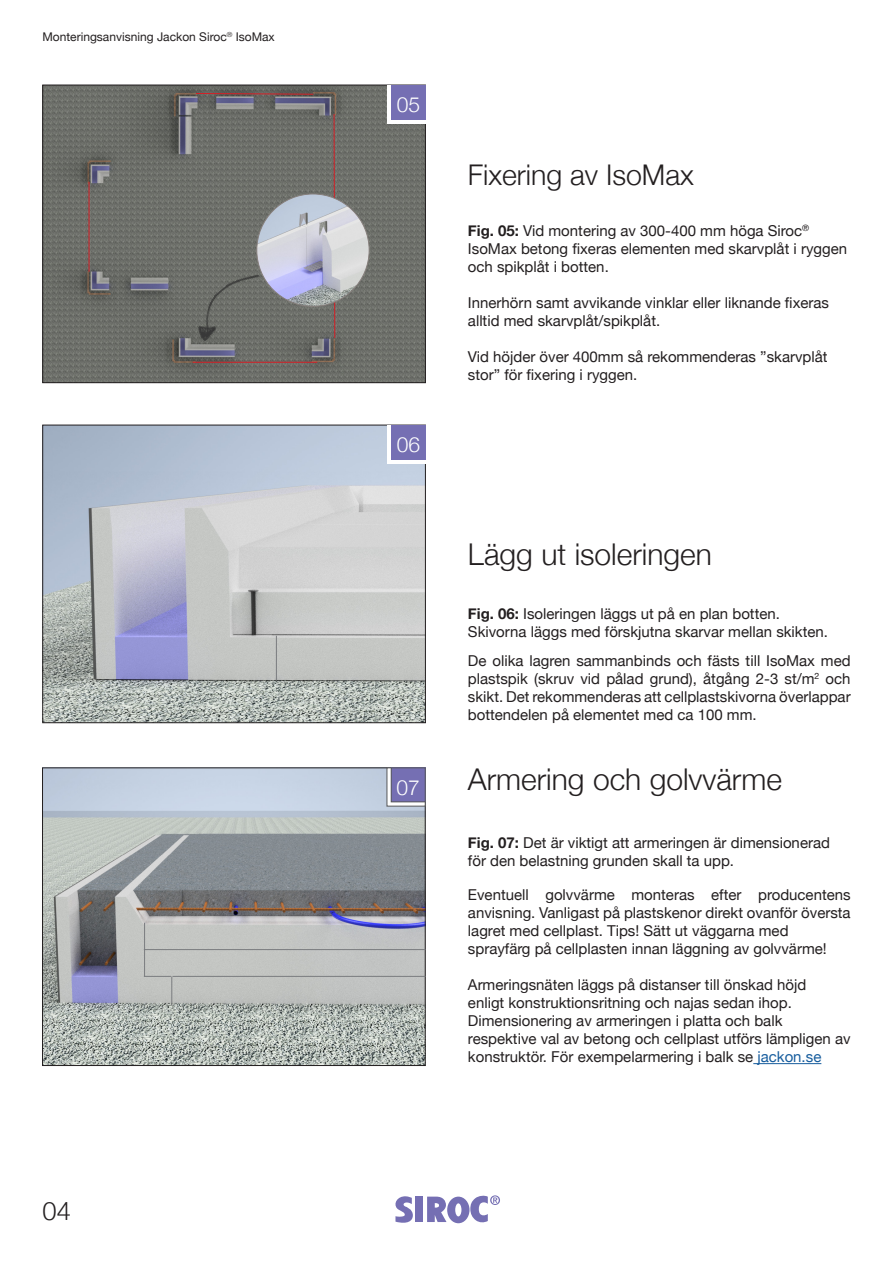
<style>
.page{position:relative;width:893px;height:1263px;background:#fff}
.page>*{position:absolute;margin:0;border:0;box-sizing:border-box;transform-origin:0 0}
.t1{font:300 30px "Helvetica Neue";color:#231f20}
.t2{font:300 28.5px "Helvetica Neue";color:#231f20}
.t3{font:300 25.5px "Helvetica Neue";color:#231f20}
.t4{font:300 21px "Helvetica Neue";color:#fff}
.Brød{font:15px/18px "Helvetica Neue";color:#231f20}
.t5{font:12px "Helvetica Neue";color:#231f20}
.s1{font-weight:700}
.s2{color:#175d9e}
</style>
<div class="page">
<img style="left:45px;top:427px;width:379px;height:294px">
<div style="left:43px;top:425px;width:383px;height:298px;border:1px solid #231f20"></div>
<svg style="left:387px;top:425px;width:38px;height:38px"></svg>
<div style="left:391px;top:425px;width:34px;height:34px;background:#756fb3"></div>
<img style="left:45px;top:87px;width:379px;height:294px">
<div style="left:43px;top:85px;width:383px;height:298px;border:1px solid #231f20"></div>
<svg style="left:387px;top:85px;width:38px;height:38px"></svg>
<div style="left:391px;top:85px;width:34px;height:34px;background:#756fb3"></div>
<img style="left:186px;top:265px;width:83px;height:77px">
<hr style="left:753px;top:1063px;width:68px;height:1px;background:#175d9e">
<img style="left:44px;top:770px;width:379px;height:294px">
<div style="left:42px;top:768px;width:383px;height:298px;border:1px solid #231f20"></div>
<svg style="left:387px;top:768px;width:38px;height:38px"></svg>
<div style="left:391px;top:768px;width:34px;height:34px;background:#756fb3"></div>
<div style="left:391px;top:768px;width:34px;height:34px;border:1px solid #57585a"></div>
<svg style="left:195px;top:93px;width:119px;height:2px"></svg>
<svg style="left:334px;top:114px;width:1px;height:225px"></svg>
<hr style="left:89px;top:182px;width:1px;height:90px;background:#d41f26">
<hr style="left:193px;top:362px;width:124px;height:1px;background:#d41f26">
<img style="left:257px;top:194px;width:112px;height:112px;border-radius:56px">
<hr style="left:144px;top:923px;width:1px;height:53px;background:#7a7c7f">
<svg style="left:144px;top:976px;width:29px;height:29px"></svg>
<hr style="left:276px;top:636px;width:1px;height:44px;background:#7a7c7f">
<hr style="left:173px;top:976px;width:253px;height:1px;background:#7a7c7f">
<hr style="left:144px;top:949px;width:281px;height:1px;background:#7a7c7f">
<svg style="left:395px;top:1196px;width:18px;height:27px"></svg>
<div style="left:415px;top:1196px;width:8px;height:26px;background:#756fb3"></div>
<svg style="left:427px;top:1195px;width:70px;height:28px"></svg>
<p class="t5" style="left:43px;top:28px;width:234px">Monteringsanvisning Jackon Siroc<sup>®</sup> IsoMax</p>
<h3 class="t3" style="left:43px;top:1190px;width:30px">04</h3>
<p class="t4" style="left:397px;top:88px;width:25px">05</p>
<p class="t4" style="left:397px;top:428px;width:25px">06</p>
<p class="t2" style="left:468px;top:152px;width:228px">Fixering av IsoMax</p>
<p class="Brød" style="left:468px;top:222px;width:381px"><span class="s1">Fig. 05:</span> Vid montering av 300-400 mm höga Siroc<sup>®<br></sup>IsoMax betong fixeras elementen med skarvplåt i ryggen och spikplåt i botten.</p>
<p class="Brød" style="left:468px;top:294px;width:363px">Innerhörn samt avvikande vinklar eller liknande fixeras alltid med skarvplåt/spikplåt.</p>
<p class="Brød" style="left:468px;top:348px;width:361px">Vid höjder över 400mm så rekommenderas ”skarvplåt stor” för fixering i ryggen.</p>
<p class="t1" style="left:468px;top:530px;width:245px">Lägg ut isoleringen</p>
<p class="Brød" style="left:468px;top:605px;width:314px"><span class="s1">Fig. 06:</span> Isoleringen läggs ut på en plan botten.</p>
<p class="Brød" style="left:468px;top:623px;width:362px">Skivorna läggs med förskjutna skarvar mellan skikten.</p>
<p class="Brød" style="left:468px;top:653px;width:384px;text-align:justify">De olika lagren sammanbinds och fästs till IsoMax med plastspik (skruv vid pålad grund), åtgång 2-3 st/m<sup>2</sup> och skikt. Det rekommenderas att cellplastskivorna överlappar bottendelen på elementet med ca 100 mm.</p>
<p class="t4" style="left:397px;top:771px;width:25px">07</p>
<p class="t1" style="left:468px;top:755px;width:316px">Armering och golvvärme</p>
<p class="Brød" style="left:468px;top:835px;width:364px"><span class="s1">Fig. 07:</span> Det är viktigt att armeringen är dimensionerad för den belastning grunden skall ta upp.</p>
<p class="Brød" style="left:468px;top:887px;width:384px">Eventuell golvvärme monteras efter producentens anvisning. Vanligast på plastskenor direkt ovanför översta</p>
<p class="Brød" style="left:468px;top:923px;width:360px">lagret med cellplast. Tips! Sätt ut väggarna med sprayfärg på cellplasten innan läggning av golvvärme!</p>
<p class="Brød" style="left:468px;top:977px;width:384px">Armeringsnäten läggs på distanser till önskad höjd<br>enligt konstruktionsritning och najas sedan ihop.<br>Dimensionering av armeringen i platta och balk respektive val av betong och cellplast utförs lämpligen av konstruktör. För exempelarmering i balk se <span class="s2">jackon.se</span></p>
</div>
